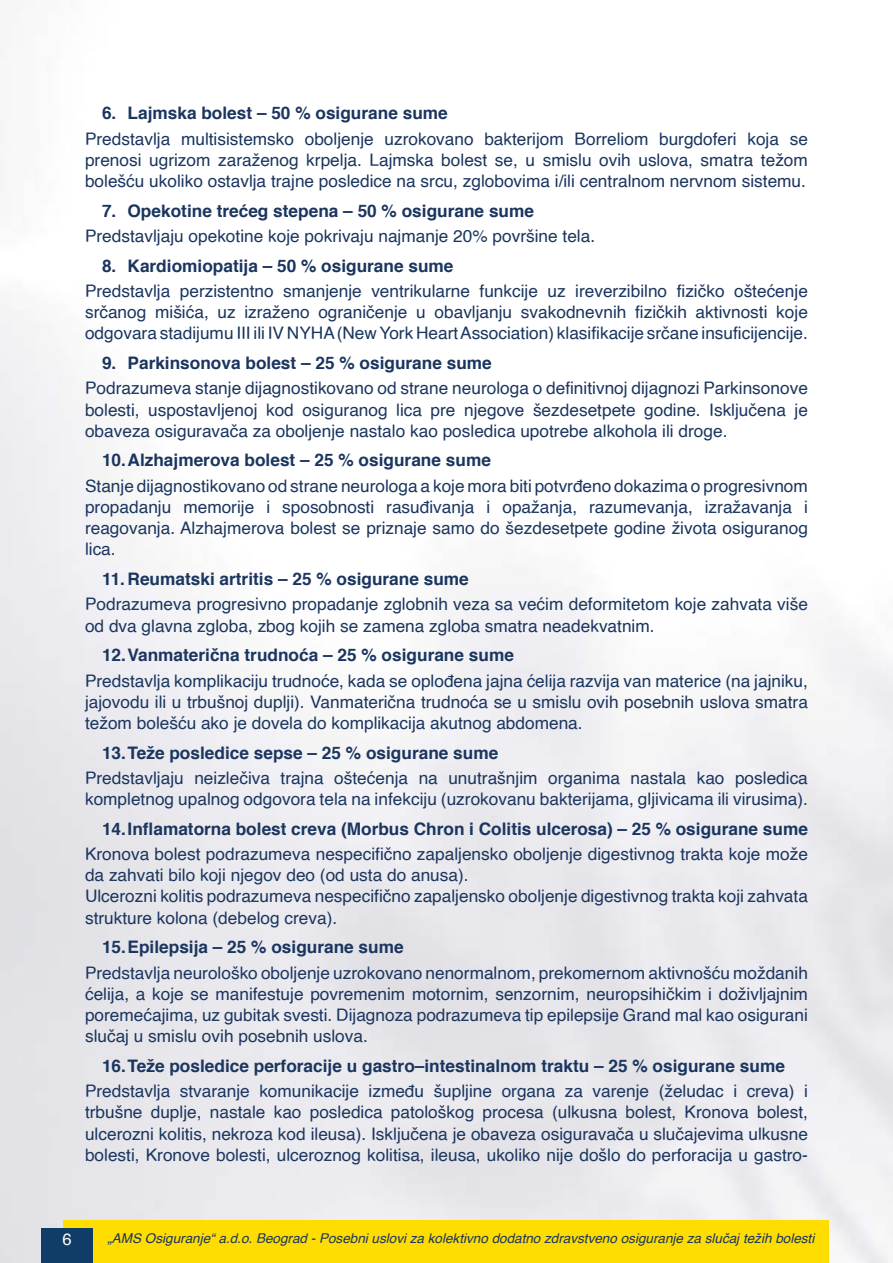
<style>
.page{position:relative;width:893px;height:1263px;background:#fff}
.page>*{position:absolute;margin:0;border:0;box-sizing:border-box;transform-origin:0 0}
.t1{font:17.25px/21.1px "Helvetica";color:#1a355f;text-align:justify}
.t2{font:700 17.25px "Helvetica";color:#1a355f}
.t3{font:16.5px "Helvetica";color:#fff}
.t4{font:italic 13.5px "Helvetica";color:#1a355f}
</style>
<div class="page">
<img style="left:0;top:306px;width:893px;height:957px">
<div style="left:64px;top:1220px;width:765px;height:43px;background:#fd0"></div>
<div style="left:42px;top:1229px;width:51px;height:34px;background:#103c68"></div>
<p class="t2" style="left:102px;top:99px;width:347px">6. Lajmska bolest – 50 % osigurane sume</p>
<p class="t1" style="left:85px;top:129px;width:724px">Predstavlja multisistemsko oboljenje uzrokovano bakterijom Borreliom burgdoferi koja se prenosi ugrizom zaraženog krpelja. Lajmska bolest se, u smislu ovih uslova, smatra težom bolešću ukoliko ostavlja trajne posledice na srcu, zglobovima i/ili centralnom nervnom sistemu.</p>
<p class="t2" style="left:102px;top:197px;width:433px">7. Opekotine trećeg stepena – 50 % osigurane sume</p>
<p class="t1" style="left:85px;top:226px;width:512px">Predstavljaju opekotine koje pokrivaju najmanje 20% površine tela.</p>
<p class="t2" style="left:102px;top:252px;width:353px">8. Kardiomiopatija – 50 % osigurane sume</p>
<p class="t1" style="left:85px;top:281px;width:724px">Predstavlja perzistentno smanjenje ventrikularne funkcije uz ireverzibilno fizičko oštećenje srčanog mišića, uz izraženo ograničenje u obavljanju svakodnevnih fizičkih aktivnosti koje odgovara stadijumu III ili IV NYHA (New York Heart Association) klasifikacije srčane insuficijencije.</p>
<p class="t2" style="left:102px;top:349px;width:391px">9. Parkinsonova bolest – 25 % osigurane sume</p>
<p class="t1" style="left:85px;top:378px;width:724px">Podrazumeva stanje dijagnostikovano od strane neurologa o definitivnoj dijagnozi Parkinsonove bolesti, uspostavljenoj kod osiguranog lica pre njegove šezdesetpete godine. Isključena je obaveza osiguravača za oboljenje nastalo kao posledica upotrebe alkohola ili droge.</p>
<p class="t2" style="left:102px;top:446px;width:390px">10.Alzhajmerova bolest – 25 % osigurane sume</p>
<p class="t1" style="left:85px;top:476px;width:724px">Stanje dijagnostikovano od strane neurologa a koje mora biti potvrđeno dokazima o progresivnom propadanju memorije i sposobnosti rasuđivanja i opažanja, razumevanja, izražavanja i reagovanja. Alzhajmerova bolest se priznaje samo do šezdesetpete godine života osiguranog lica.</p>
<p class="t2" style="left:102px;top:565px;width:368px">11.Reumatski artritis – 25 % osigurane sume</p>
<p class="t1" style="left:85px;top:594px;width:724px">Podrazumeva progresivno propadanje zglobnih veza sa većim deformitetom koje zahvata više od dva glavna zgloba, zbog kojih se zamena zgloba smatra neadekvatnim.</p>
<p class="t2" style="left:102px;top:641px;width:413px">12.Vanmaterična trudnoća – 25 % osigurane sume</p>
<p class="t1" style="left:85px;top:670px;width:724px">Predstavlja komplikaciju trudnoće, kada se oplođena jajna ćelija razvija van materice (na jajniku, jajovodu ili u trbušnoj duplji). Vanmaterična trudnoća se u smislu ovih posebnih uslova smatra težom bolešću ako je dovela do komplikacija akutnog abdomena.</p>
<p class="t2" style="left:102px;top:738px;width:398px">13.Teže posledice sepse – 25 % osigurane sume</p>
<p class="t1" style="left:85px;top:768px;width:724px">Predstavljaju neizlečiva trajna oštećenja na unutrašnjim organima nastala kao posledica kompletnog upalnog odgovora tela na infekciju (uzrokovanu bakterijama, gljivicama ili virusima).</p>
<p class="t2" style="left:102px;top:815px;width:707px">14.Inflamatorna bolest creva (Morbus Chron i Colitis ulcerosa) – 25 % osigurane sume</p>
<p class="t1" style="left:85px;top:844px;width:724px;text-align:left">Kronova bolest podrazumeva nespecifično zapaljensko oboljenje digestivnog trakta koje može da zahvati bilo koji njegov deo (od usta do anusa).<br>Ulcerozni kolitis podrazumeva nespecifično zapaljensko oboljenje digestivnog trakta koji zahvata strukture kolona (debelog creva).</p>
<p class="t2" style="left:102px;top:933px;width:303px">15.Epilepsija – 25 % osigurane sume</p>
<p class="t1" style="left:85px;top:962px;width:724px">Predstavlja neurološko oboljenje uzrokovano nenormalnom, prekomernom aktivnošću moždanih ćelija, a koje se manifestuje povremenim motornim, senzornim, neuropsihičkim i doživljajnim poremećajima, uz gubitak svesti. Dijagnoza podrazumeva tip epilepsije Grand mal kao osigurani slučaj u smislu ovih posebnih uslova.</p>
<p class="t2" style="left:102px;top:1052px;width:684px">16.Teže posledice perforacije u gastro–intestinalnom traktu – 25 % osigurane sume</p>
<p class="t1" style="left:85px;top:1081px;width:724px">Predstavlja stvaranje komunikacije između šupljine organa za varenje (želudac i creva) i trbušne duplje, nastale kao posledica patološkog procesa (ulkusna bolest, Kronova bolest, ulcerozni kolitis, nekroza kod ileusa). Isključena je obaveza osiguravača u slučajevima ulkusne bolesti, Kronove bolesti, ulceroznog kolitisa, ileusa, ukoliko nije došlo do perforacija u gastro-</p>
<p class="t3" style="left:63px;top:1227px;width:11px">6</p>
<p class="t4" style="left:107px;top:1228px;width:708px">„AMS Osiguranje“ a.d.o. Beograd - Posebni uslovi za kolektivno dodatno zdravstveno osiguranje za slučaj težih bolesti</p>
</div>
